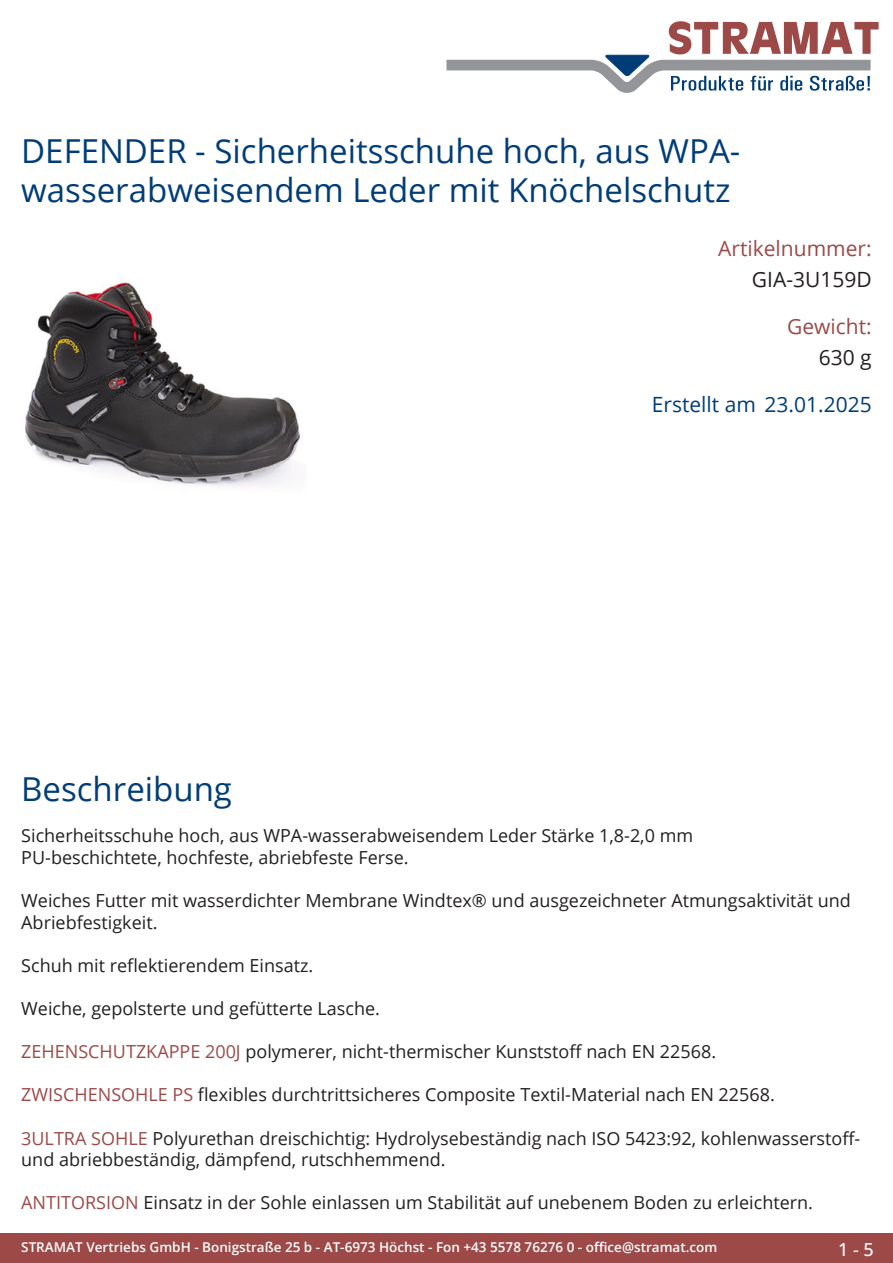
<style>
.page{position:relative;width:893px;height:1263px;background:#fff}
.page>*{position:absolute;margin:0;border:0;box-sizing:border-box;transform-origin:0 0}
.Produkttitel{font:33px/39.6px "Open Sans";color:#003d78}
.TechDaten_Überschrif{font:21px "Open Sans";color:#9c4948}
.Erstellungsdatum{font:21px "Open Sans";color:#003d78}
.TechDaten_Inhalt{font:21px "Open Sans";color:#231f20}
.Beschreibung_Text{font:18px/21.6px "Open Sans";color:#231f20}
.t1{font:500 18px "Open Sans";color:#fff}
.t2{font:600 13.5px "Open Sans";color:#fff}
.s1{color:#9c4948}
</style>
<div class="page">
<div style="left:0;top:1233px;width:893px;height:30px;background:#9c4948"></div>
<svg style="left:446px;top:21px;width:433px;height:72px"></svg>
<img style="left:25px;top:282px;width:275px;height:205px">
<p class="Produkttitel" style="left:21px;top:130px;width:721px">DEFENDER - Sicherheitsschuhe hoch, aus WPA&shy;wasserabweisendem Leder mit Knöchelschutz</p>
<p class="TechDaten_Überschrif" style="left:718px;top:234px;width:155px">Artikelnummer:</p>
<p class="TechDaten_Inhalt" style="left:752px;top:265px;width:121px">GIA-3U159D</p>
<p class="TechDaten_Überschrif" style="left:787px;top:312px;width:86px">Gewicht:</p>
<p class="TechDaten_Inhalt" style="left:819px;top:343px;width:55px">630 g</p>
<p class="Erstellungsdatum" style="left:652px;top:390px;width:221px">Erstellt am 23.01.2025</p>
<p class="Produkttitel" style="left:21px;top:768px;width:212px">Beschreibung</p>
<p class="Beschreibung_Text" style="left:21px;top:824px;width:673px">Sicherheitsschuhe hoch, aus WPA-wasserabweisendem Leder Stärke 1,8-2,0 mm<br>PU-beschichtete, hochfeste, abriebfeste Ferse.</p>
<p class="Beschreibung_Text" style="left:21px;top:889px;width:831px">Weiches Futter mit wasserdichter Membrane Windtex® und ausgezeichneter Atmungsaktivität und<br>Abriebfestigkeit.</p>
<p class="Beschreibung_Text" style="left:21px;top:954px;width:294px">Schuh mit reflektierendem Einsatz.</p>
<p class="Beschreibung_Text" style="left:21px;top:997px;width:360px">Weiche, gepolsterte und gefütterte Lasche.</p>
<p class="Beschreibung_Text" style="left:21px;top:1040px;width:696px"><span class="s1">ZEHENSCHUTZKAPPE 200J</span> polymerer, nicht-thermischer Kunststoff nach EN 22568.</p>
<p class="Beschreibung_Text" style="left:21px;top:1083px;width:755px"><span class="s1">ZWISCHENSOHLE PS</span> flexibles durchtrittsicheres Composite Textil-Material nach EN 22568.</p>
<p class="Beschreibung_Text" style="left:21px;top:1127px;width:841px"><span class="s1">3ULTRA SOHLE</span> Polyurethan dreischichtig: Hydrolysebeständig nach ISO 5423:92, kohlenwasserstoff&shy;und abriebbeständig, dämpfend, rutschhemmend.</p>
<p class="Beschreibung_Text" style="left:21px;top:1191px;width:793px"><span class="s1">ANTITORSION</span> Einsatz in der Sohle einlassen um Stabilität auf unebenem Boden zu erleichtern.</p>
<p class="t2" style="left:21px;top:1238px;width:698px">STRAMAT Vertriebs GmbH - Bonigstraße 25 b - AT-6973 Höchst - Fon +43 5578 76276 0 - office@stramat.com</p>
<p class="t1" style="left:838px;top:1237px;width:37px">1 - 5</p>
</div>
